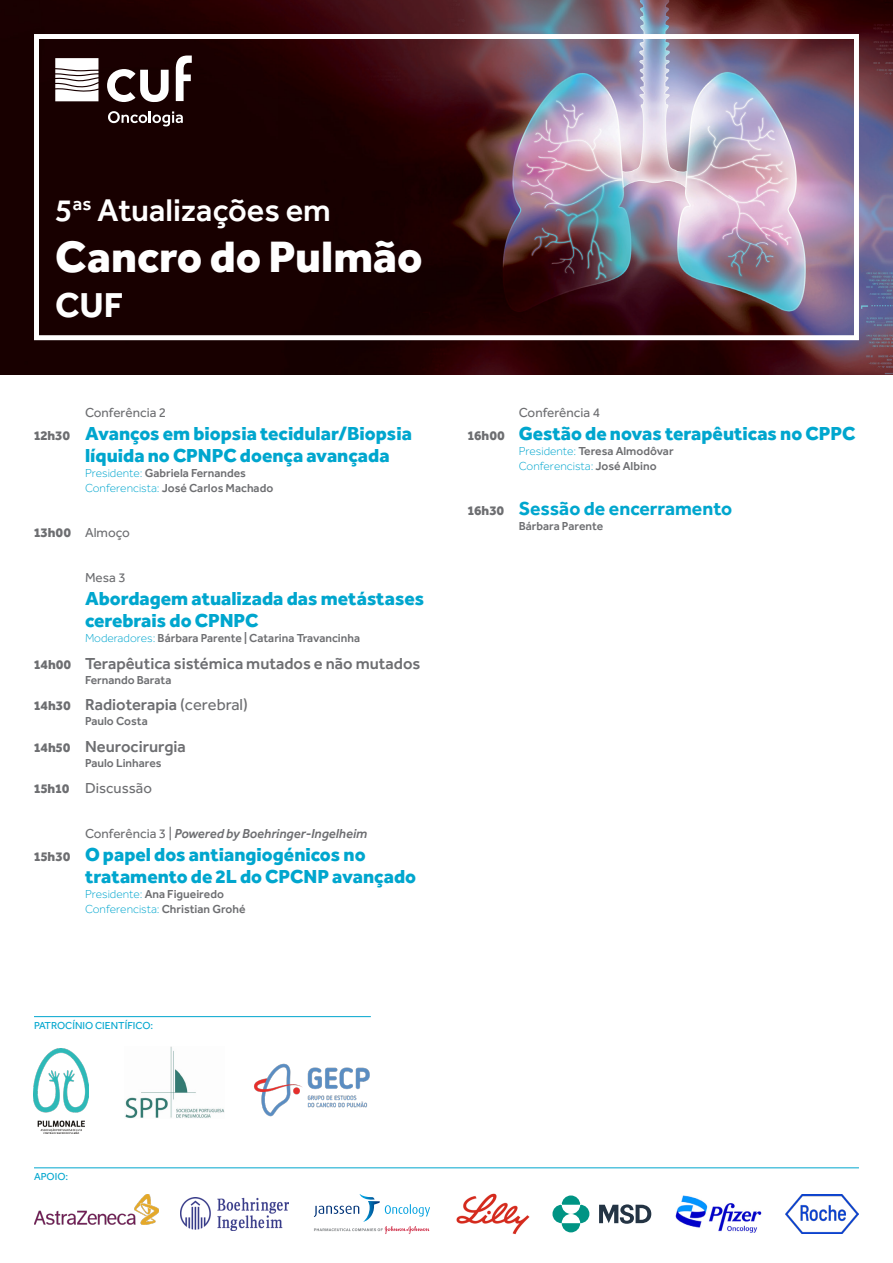
<style>
.page{position:relative;width:893px;height:1263px;background:#fff}
.page>*{position:absolute;margin:0;border:0;box-sizing:border-box;transform-origin:0 0}
.t1{font:800 45.45px "Effra";color:#fff}
.t2{font:700 35.7px "Effra";color:#fff}
.t3{font:500 32.55px "Effra";color:#fff}
.t4{font:800 19.5px/22.5px "Effra";color:#00a6ce}
.t5{font:700 19.5px "Effra";color:#00a6ce}
.t6{font:500 16.5px "Effra";color:#6d6e71}
.t7{font:15px "Effra";color:#6d6e71}
.t8{font:italic 500 13.5px "Effra";color:#6d6e71}
.t9{font:13.5px "Effra";color:#6d6e71}
.t10{font:500 12px/15px "Effra";color:#6d6e71}
.t11{font:300 12px/15px "Effra";color:#00a6ce}
.t12{font:10.5px "Effra";color:#00a6ce}
.s1{font-size:13.5px;color:#6d6e71}
.s2{font-weight:300;color:#00a6ce}
.s3{font-weight:800}
.s4{font-weight:800;font-size:13.5px}
.s5{font-weight:400}
.s6{font-weight:400;font-style:normal}
.s7{font-weight:500;color:#6d6e71}
.s8{font-weight:800;font-size:13.5px;color:#6d6e71}
</style>
<div class="page">
<img style="left:0;top:0;width:893px;height:374px">
<hr style="left:34px;top:1016px;width:337px;height:1px;background:#00a6ce">
<hr style="left:34px;top:1167px;width:825px;height:1px;background:#00a6ce">
<img style="left:34px;top:1048px;width:54px;height:85px">
<img style="left:125px;top:1047px;width:99px;height:72px">
<svg style="left:552px;top:1195px;width:37px;height:37px"></svg>
<svg style="left:599px;top:1204px;width:52px;height:20px"></svg>
<img style="left:456px;top:1193px;width:73px;height:41px">
<img style="left:675px;top:1195px;width:87px;height:38px">
<img style="left:785px;top:1194px;width:74px;height:39px">
<svg style="left:314px;top:1194px;width:116px;height:40px"></svg>
<img style="left:34px;top:1194px;width:124px;height:31px">
<img style="left:181px;top:1197px;width:108px;height:33px">
<img style="left:254px;top:1064px;width:116px;height:52px">
<div style="left:34px;top:34px;width:825px;height:306px;border:5px solid #fff"></div>
<svg style="left:55px;top:58px;width:43px;height:43px"></svg>
<svg style="left:176px;top:56px;width:16px;height:45px"></svg>
<svg style="left:107px;top:69px;width:62px;height:33px"></svg>
<svg style="left:108px;top:111px;width:75px;height:15px"></svg>
<h3 class="t3" style="left:55px;top:191px;width:277px">5<sup>as</sup> Atualizações em</h3>
<h1 class="t1" style="left:55px;top:228px;width:369px">Cancro do Pulmão</h1>
<h2 class="t2" style="left:55px;top:283px;width:69px">CUF</h2>
<p class="t9" style="left:85px;top:405px;width:83px">Conferência 2</p>
<p class="t4" style="left:85px;top:421px;width:328px;text-indent:-51px"><span class="s1">12h30</span> Avanços em biopsia tecidular/Biopsia líquida no CPNPC doença avançada</p>
<p class="t10" style="left:85px;top:466px;width:190px"><span class="s2">Presidente:</span> Gabriela Fernandes<br><span class="s2">Conferencista:</span> José Carlos Machado</p>
<p class="t9" style="left:34px;top:525px;width:97px"><span class="s3">13h00</span> Almoço</p>
<p class="t9" style="left:85px;top:570px;width:42px">Mesa 3</p>
<p class="t4" style="left:85px;top:586px;width:341px">Abordagem atualizada das metástases cerebrais do CPNPC</p>
<p class="t10" style="left:85px;top:631px;width:277px"><span class="s2">Moderadores:</span> Bárbara Parente | Catarina Travancinha</p>
<p class="t6" style="left:34px;top:653px;width:388px"><span class="s4">14h00</span> Terapêutica sistémica mutados e não mutados</p>
<p class="t10" style="left:85px;top:672px;width:88px">Fernando Barata</p>
<p class="t6" style="left:34px;top:695px;width:215px"><span class="s4">14h30</span> Radioterapia <span class="s5">(cerebral)</span></p>
<p class="t10" style="left:85px;top:714px;width:64px">Paulo Costa</p>
<p class="t6" style="left:34px;top:736px;width:153px"><span class="s4">14h50</span> Neurocirurgia</p>
<p class="t10" style="left:85px;top:755px;width:78px">Paulo Linhares</p>
<p class="t7" style="left:34px;top:779px;width:119px"><span class="s4">15h10</span> Discussão</p>
<p class="t8" style="left:85px;top:826px;width:284px"><span class="s6">Conferência 3 |</span> Powered by Boehringer-Ingelheim</p>
<p class="t4" style="left:85px;top:842px;width:333px;text-indent:-51px"><span class="s1">15h30</span> O papel dos antiangiogénicos no tratamento de 2L do CPCNP avançado</p>
<p class="t10" style="left:85px;top:887px;width:162px"><span class="s2">Presidente:</span> Ana Figueiredo<br><span class="s2">Conferencista:</span> Christian Grohé</p>
<p class="t12" style="left:34px;top:1019px;width:121px">PATROCÍNIO CIENTÍFICO:</p>
<p class="t9" style="left:519px;top:405px;width:83px">Conferência 4</p>
<p class="t4" style="left:468px;top:421px;width:389px"><span class="s1">16h00</span> Gestão de novas terapêuticas no CPPC</p>
<p class="t11" style="left:519px;top:443px;width:156px">Presidente: <span class="s7">Teresa Almodôvar<br></span>Conferencista: <span class="s7">José Albino</span></p>
<p class="t5" style="left:468px;top:496px;width:266px"><span class="s8">16h30</span> Sessão de encerramento</p>
<p class="t10" style="left:519px;top:518px;width:86px">Bárbara Parente</p>
<p class="t12" style="left:34px;top:1171px;width:36px">APOIO:</p>
</div>
